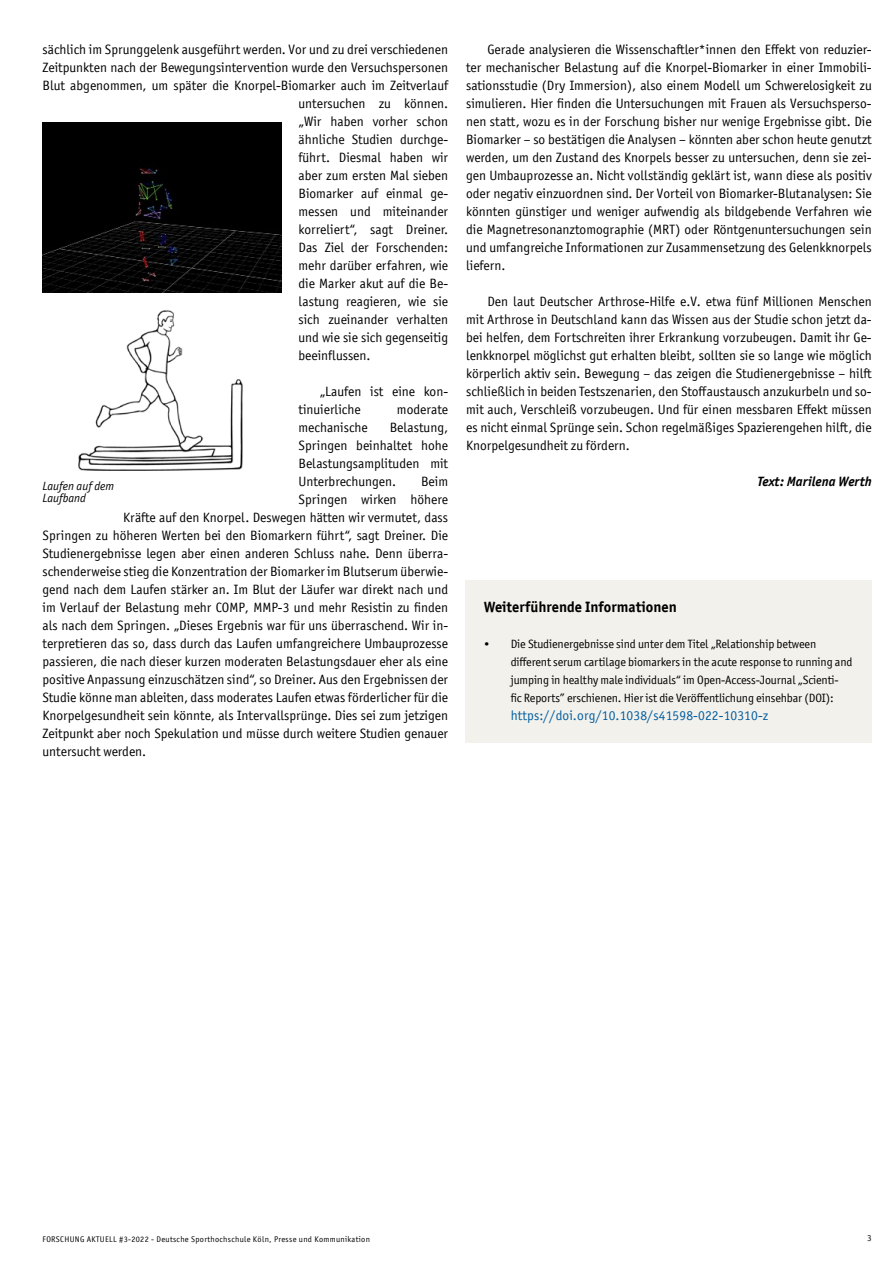
<style>
.page{position:relative;width:893px;height:1263px;background:#fff}
.page>*{position:absolute;margin:0;border:0;box-sizing:border-box;transform-origin:0 0}
.t1{font:700 15px "Officina Sans ITC Pro";color:#000}
.t2{font:13.5px/18px "Officina Sans ITC Pro";color:#000;text-align:justify}
.t3{font:13.5px "Officina Sans ITC Pro";letter-spacing:.01em;color:#005d9f}
.t4{font:italic 700 13.5px "Officina Sans ITC Pro";color:#000}
.t5{font:12px/18px "Officina Sans ITC Pro";letter-spacing:-.01em;color:#000}
.t6{font:italic 12px/12px "Officina Sans ITC Pro";color:#000}
.t7{font:9px "Officina Sans ITC Pro";color:#000}
.t8{font:8.25px "Officina Sans ITC Pro";letter-spacing:.04em;color:#000}
</style>
<div class="page">
<div style="left:466px;top:580px;width:406px;height:163px;background:#f3f1ec"></div>
<img style="left:43px;top:122px;width:238px;height:170px">
<img style="left:78px;top:310px;width:165px;height:161px">
<p class="t2" style="left:43px;top:40px;width:407px">sächlich im Sprunggelenk ausgeführt werden. Vor und zu drei verschiedenen</p>
<p class="t2" style="left:43px;top:58px;width:407px">Zeitpunkten nach der Bewegungsintervention wurde den Versuchspersonen</p>
<p class="t2" style="left:43px;top:76px;width:407px">Blut abgenommen, um später die Knorpel-Biomarker auch im Zeitverlauf</p>
<p class="t2" style="left:298px;top:94px;width:151px">untersuchen zu können.</p>
<p class="t2" style="left:298px;top:112px;width:151px">„Wir haben vorher schon</p>
<p class="t2" style="left:298px;top:130px;width:151px">ähnliche Studien durchge-</p>
<p class="t2" style="left:298px;top:148px;width:151px">führt. Diesmal haben wir</p>
<p class="t2" style="left:298px;top:166px;width:151px">aber zum ersten Mal sieben</p>
<p class="t2" style="left:298px;top:184px;width:151px">Biomarker auf einmal ge-</p>
<p class="t2" style="left:298px;top:202px;width:151px">messen und miteinander</p>
<p class="t2" style="left:298px;top:220px;width:151px">korreliert“, sagt Dreiner.</p>
<p class="t2" style="left:298px;top:238px;width:151px">Das Ziel der Forschenden:</p>
<p class="t2" style="left:298px;top:256px;width:151px">mehr darüber erfahren, wie</p>
<p class="t2" style="left:298px;top:274px;width:151px">die Marker akut auf die Be-</p>
<p class="t2" style="left:298px;top:292px;width:151px">lastung reagieren, wie sie</p>
<p class="t2" style="left:298px;top:310px;width:151px">sich zueinander verhalten</p>
<p class="t2" style="left:298px;top:328px;width:151px">und wie sie sich gegenseitig</p>
<p class="t2" style="left:298px;top:346px;width:73px">beeinflussen.</p>
<p class="t2" style="left:298px;top:382px;width:151px;text-indent:21px">„Laufen ist eine kon&shy;tinuierliche</p>
<p class="t2" style="left:397px;top:400px;width:53px">moderate</p>
<p class="t2" style="left:298px;top:418px;width:151px;text-indent:91px">Belastung, Springen beinhaltet hohe Belastungsamplituden mit Unterbrechungen.</p>
<p class="t2" style="left:298px;top:418px;width:71px">mechanische</p>
<p class="t2" style="left:421px;top:472px;width:28px">Beim</p>
<p class="t2" style="left:298px;top:490px;width:151px">Springen wirken höhere</p>
<p class="t2" style="left:123px;top:508px;width:326px">Kräfte auf den Knorpel. Deswegen hätten wir vermutet, dass</p>
<p class="t2" style="left:43px;top:526px;width:407px">Springen zu höheren Werten bei den Biomarkern führt“, sagt Dreiner. Die</p>
<p class="t2" style="left:43px;top:544px;width:407px">Studienergebnisse legen aber einen anderen Schluss nahe. Denn überra-</p>
<p class="t2" style="left:43px;top:562px;width:407px">schenderweise stieg die Konzentration der Biomarker im Blutserum überwie-</p>
<p class="t2" style="left:43px;top:580px;width:407px">gend nach dem Laufen stärker an. Im Blut der Läufer war direkt nach und</p>
<p class="t2" style="left:43px;top:598px;width:407px">im Verlauf der Belastung mehr COMP, MMP-3 und mehr Resistin zu finden</p>
<p class="t2" style="left:43px;top:616px;width:407px">als nach dem Springen. „Dieses Ergebnis war für uns überraschend. Wir in-</p>
<p class="t2" style="left:43px;top:634px;width:407px">terpretieren das so, dass durch das Laufen umfangreichere Umbauprozesse</p>
<p class="t2" style="left:43px;top:652px;width:407px">passieren, die nach dieser kurzen moderaten Belastungsdauer eher als eine</p>
<p class="t2" style="left:43px;top:670px;width:407px">positive Anpassung einzuschätzen sind“, so Dreiner. Aus den Ergebnissen der</p>
<p class="t2" style="left:43px;top:688px;width:407px">Studie könne man ableiten, dass moderates Laufen etwas förderlicher für die</p>
<p class="t2" style="left:43px;top:706px;width:407px">Knorpelgesundheit sein könnte, als Intervallsprünge. Dies sei zum jetzigen</p>
<p class="t2" style="left:43px;top:724px;width:407px">Zeitpunkt aber noch Spekulation und müsse durch weitere Studien genauer</p>
<p class="t2" style="left:43px;top:742px;width:105px">untersucht werden.</p>
<p class="t6" style="left:43px;top:480px;width:73px">Laufen auf dem<br>Laufband</p>
<p class="t2" style="left:466px;top:40px;width:407px;text-indent:21px">Gerade analysieren die Wissenschaftler*innen den Effekt von reduzier&shy;ter mechanischer Belastung auf die Knorpel-Biomarker in einer Immobili&shy;sationsstudie (Dry Immersion), also einem Modell um Schwerelosigkeit zu simulieren. Hier finden die Untersuchungen mit Frauen als Versuchsperso&shy;nen statt, wozu es in der Forschung bisher nur wenige Ergebnisse gibt. Die Biomarker – so bestätigen die Analysen – könnten aber schon heute genutzt werden, um den Zustand des Knorpels besser zu untersuchen, denn sie zei&shy;gen Umbauprozesse an. Nicht vollständig geklärt ist, wann diese als positiv oder negativ einzuordnen sind. Der Vorteil von Biomarker-Blutanalysen: Sie könnten günstiger und weniger aufwendig als bildgebende Verfahren wie die Magnetresonanztomographie (MRT) oder Röntgenuntersuchungen sein und umfangreiche Informationen zur Zusammensetzung des Gelenkknorpels liefern.</p>
<p class="t2" style="left:466px;top:292px;width:407px;text-indent:21px">Den laut Deutscher Arthrose-Hilfe e.V. etwa fünf Millionen Menschen mit Arthrose in Deutschland kann das Wissen aus der Studie schon jetzt da&shy;bei helfen, dem Fortschreiten ihrer Erkrankung vorzubeugen. Damit ihr Ge&shy;lenkknorpel möglichst gut erhalten bleibt, sollten sie so lange wie möglich körperlich aktiv sein. Bewegung – das zeigen die Studienergebnisse – hilft schließlich in beiden Testszenarien, den Stoffaustausch anzukurbeln und so&shy;mit auch, Verschleiß vorzubeugen. Und für einen messbaren Effekt müssen es nicht einmal Sprünge sein. Schon regelmäßiges Spazierengehen hilft, die Knorpelgesundheit zu fördern.</p>
<p class="t4" style="left:757px;top:473px;width:116px">Text: Marilena Werth</p>
<p class="t1" style="left:484px;top:598px;width:195px">Weiterführende Informationen</p>
<p class="t5" style="left:511px;top:635px;width:343px;text-indent:-27px">• Die Studienergebnisse sind unter dem Titel „Relationship between different serum cartilage biomarkers in the acute response to running and jumping in healthy male individuals“ im Open-Access-Journal „Scienti&shy;fic Reports” erschienen. Hier ist die Veröffentlichung einsehbar (DOI):</p>
<p class="t3" style="left:511px;top:707px;width:259px">https://doi.org/10.1038/s41598-022-10310-z</p>
<p class="t8" style="left:43px;top:1234px;width:329px">FORSCHUNG AKTUELL #3-2022 - Deutsche Sporthochschule Köln, Presse und Kommunikation</p>
<p class="t7" style="left:867px;top:1233px;width:6px">3</p>
</div>
